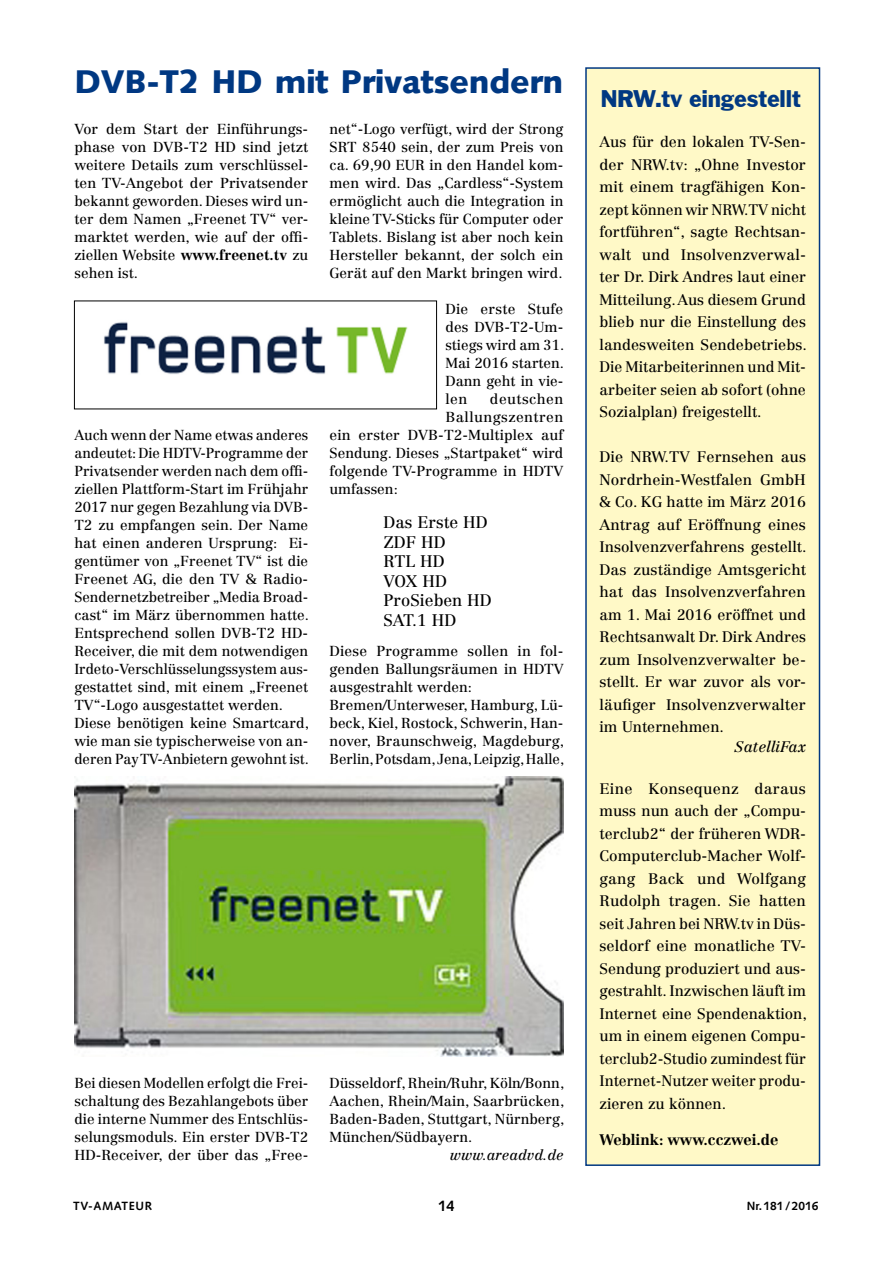
<style>
.page{position:relative;width:893px;height:1263px;background:#fff}
.page>*{position:absolute;margin:0;border:0;box-sizing:border-box;transform-origin:0 0}
.t1{font:33px "Syntax LT Black";letter-spacing:-.01em;color:#003882}
.t2{font:700 24px "Franklin Headline";letter-spacing:.02em;color:#003882}
.t3{font:16.5px/19.5px "Centennial LT Std";color:#000}
.t4{font:15px/22.5px "Centennial LT Std";color:#000;text-align:justify}
.t5{font:700 15px "Centennial LT Std";color:#000}
.t6{font:italic 15px "Centennial LT Std";color:#000}
.t7{font:700 15px "Syntax LT";color:#000}
.t8{font:14.25px/18px "Centennial LT Std";color:#000;text-align:justify}
.t9{font:14.25px "Centennial LT Std";letter-spacing:.03em;color:#000}
.t10{font:italic 14.25px "Centennial LT Std";color:#000}
.t11{font:700 12px "Syntax LT";color:#000}
.t12{font:700 12px "Syntax LT";letter-spacing:.05em;color:#000}
.s1{font-weight:700}
</style>
<div class="page">
<div style="left:586px;top:68px;width:233px;height:1097px;background:#fff9c7"></div>
<div style="left:585px;top:67px;width:235px;height:1099px;border:2px solid #003882"></div>
<img style="left:104px;top:322px;width:304px;height:52px">
<img style="left:74px;top:777px;width:489px;height:279px">
<p class="t1" style="left:74px;top:62px;width:490px">DVB-T2 HD mit Privatsendern</p>
<p class="t8" style="left:74px;top:120px;width:235px">Vor dem Start der Einführungs&shy;phase von DVB-T2 HD sind jetzt weitere Details zum verschlüssel&shy;ten TV-Angebot der Privatsender bekannt geworden. Dieses wird un&shy;ter dem Namen „Freenet TV“ ver&shy;marktet werden, wie auf der offi&shy;ziellen Website <span class="s1">www.freenet.tv</span> zu sehen ist.</p>
<p class="t8" style="left:74px;top:426px;width:236px;text-align:left">Auch wenn der Name etwas anderes andeutet: Die HDTV-Programme der Privatsender werden nach dem offi&shy;ziellen Plattform-Start im Frühjahr 2017 nur gegen Bezahlung via DVB-T2 zu empfangen sein. Der Name hat einen anderen Ursprung: Ei&shy;gentümer von „Freenet TV“ ist die Freenet AG, die den TV &amp; Radio-Sendernetzbetreiber „Media Broad&shy;cast“ im März übernommen hatte.<br>Entsprechend sollen DVB-T2 HD-Receiver, die mit dem notwendigen Irdeto-Verschlüsselungssystem aus&shy;gestattet sind, mit einem „Freenet TV“-Logo ausgestattet werden.<br>Diese benötigen keine Smartcard, wie man sie typischerweise von an&shy;deren Pay TV-Anbietern gewohnt ist.</p>
<p class="t8" style="left:330px;top:120px;width:236px">net“-Logo verfügt, wird der Strong SRT 8540 sein, der zum Preis von ca. 69,90 EUR in den Handel kom&shy;men wird. Das „Cardless“-System ermöglicht auch die Integration in kleine TV-Sticks für Computer oder Tablets. Bislang ist aber noch kein Hersteller bekannt, der solch ein Gerät auf den Markt bringen wird.</p>
<p class="t8" style="left:445px;top:300px;width:120px">Die erste Stufe des DVB-T2-Um&shy;stiegs wird am 31.<br>Mai 2016 starten.<br>Dann geht in vie&shy;len</p>
<p class="t9" style="left:490px;top:390px;width:75px">deutschen</p>
<p class="t9" style="left:445px;top:408px;width:119px">Ballungszentren</p>
<p class="t8" style="left:330px;top:426px;width:235px">ein erster DVB-T2-Multiplex auf</p>
<p class="t8" style="left:330px;top:444px;width:235px">Sendung. Dieses „Startpaket“ wird</p>
<p class="t8" style="left:330px;top:462px;width:235px">folgende TV-Programme in HDTV</p>
<p class="t8" style="left:330px;top:480px;width:70px">umfassen:</p>
<p class="t3" style="left:384px;top:513px;width:110px">Das Erste HD<br>ZDF HD<br>RTL HD<br>VOX HD<br>ProSieben HD<br>SAT.1 HD</p>
<p class="t8" style="left:330px;top:642px;width:236px;text-align:left">Diese Programme sollen in fol&shy;genden Ballungsräumen in HDTV ausgestrahlt werden:<br>Bremen/Unterweser, Hamburg, Lü&shy;beck, Kiel, Rostock, Schwerin, Han&shy;nover, Braunschweig, Magdeburg,<br>Berlin, Potsdam, Jena, Leipzig, Halle,</p>
<p class="t8" style="left:74px;top:1074px;width:235px">Bei diesen Modellen erfolgt die Frei&shy;schaltung des Bezahlangebots über die interne Nummer des Entschlüs&shy;selungsmoduls. Ein erster DVB-T2<br>HD-Receiver, der über das „Free-</p>
<p class="t8" style="left:330px;top:1074px;width:236px">Düsseldorf, Rhein/Ruhr, Köln/Bonn,</p>
<p class="t8" style="left:330px;top:1092px;width:236px">Aachen, Rhein/Main, Saarbrücken,</p>
<p class="t8" style="left:330px;top:1110px;width:236px">Baden-Baden, Stuttgart, Nürnberg,</p>
<p class="t8" style="left:330px;top:1128px;width:144px">München/Südbayern.</p>
<p class="t10" style="left:450px;top:1146px;width:115px">www.areadvd.de</p>
<p class="t2" style="left:602px;top:84px;width:201px">NRW.tv eingestellt</p>
<p class="t4" style="left:599px;top:131px;width:209px">Aus für den lokalen TV-Sen&shy;der NRW.tv: „Ohne Investor mit einem tragfähigen Kon&shy;zept können wir NRW.TV nicht fortführen“, sagte Rechtsan&shy;walt und Insolvenzverwal&shy;ter Dr. Dirk Andres laut einer Mitteilung. Aus diesem Grund blieb nur die Einstellung des landesweiten Sendebetriebs.<br>Die Mitarbeiterinnen und Mit&shy;arbeiter seien ab sofort (ohne Sozialplan) freigestellt.</p>
<p class="t4" style="left:599px;top:446px;width:209px">Die NRW.TV Fernsehen aus Nordrhein-Westfalen GmbH &amp; Co. KG hatte im März 2016<br>Antrag auf Eröffnung eines Insolvenzverfahrens gestellt.<br>Das zuständige Amtsgericht hat das Insolvenzverfahren am 1. Mai 2016 eröffnet und Rechtsanwalt Dr. Dirk Andres zum Insolvenzverwalter be&shy;stellt. Er war zuvor als vor&shy;läufiger Insolvenzverwalter im Unternehmen.</p>
<p class="t6" style="left:734px;top:737px;width:73px">SatelliFax</p>
<p class="t4" style="left:599px;top:777px;width:209px">Eine Konsequenz daraus muss nun auch der „Compu&shy;terclub2“ der früheren WDR-Computerclub-Macher Wolf&shy;gang Back und Wolfgang Rudolph tragen. Sie hatten seit Jahren bei NRW.tv in Düs&shy;seldorf eine monatliche TV-Sendung produziert und aus&shy;gestrahlt. Inzwischen läuft im Internet eine Spendenaktion, um in einem eigenen Compu&shy;terclub2-Studio zumindest für Internet-Nutzer weiter produ&shy;zieren zu können.</p>
<p class="t5" style="left:599px;top:1130px;width:180px">Weblink: www.cczwei.de</p>
<p class="t12" style="left:73px;top:1199px;width:80px">TV-AMATEUR</p>
<p class="t7" style="left:438px;top:1197px;width:18px">14</p>
<p class="t11" style="left:747px;top:1199px;width:73px">Nr. 181 / 2016</p>
</div>
